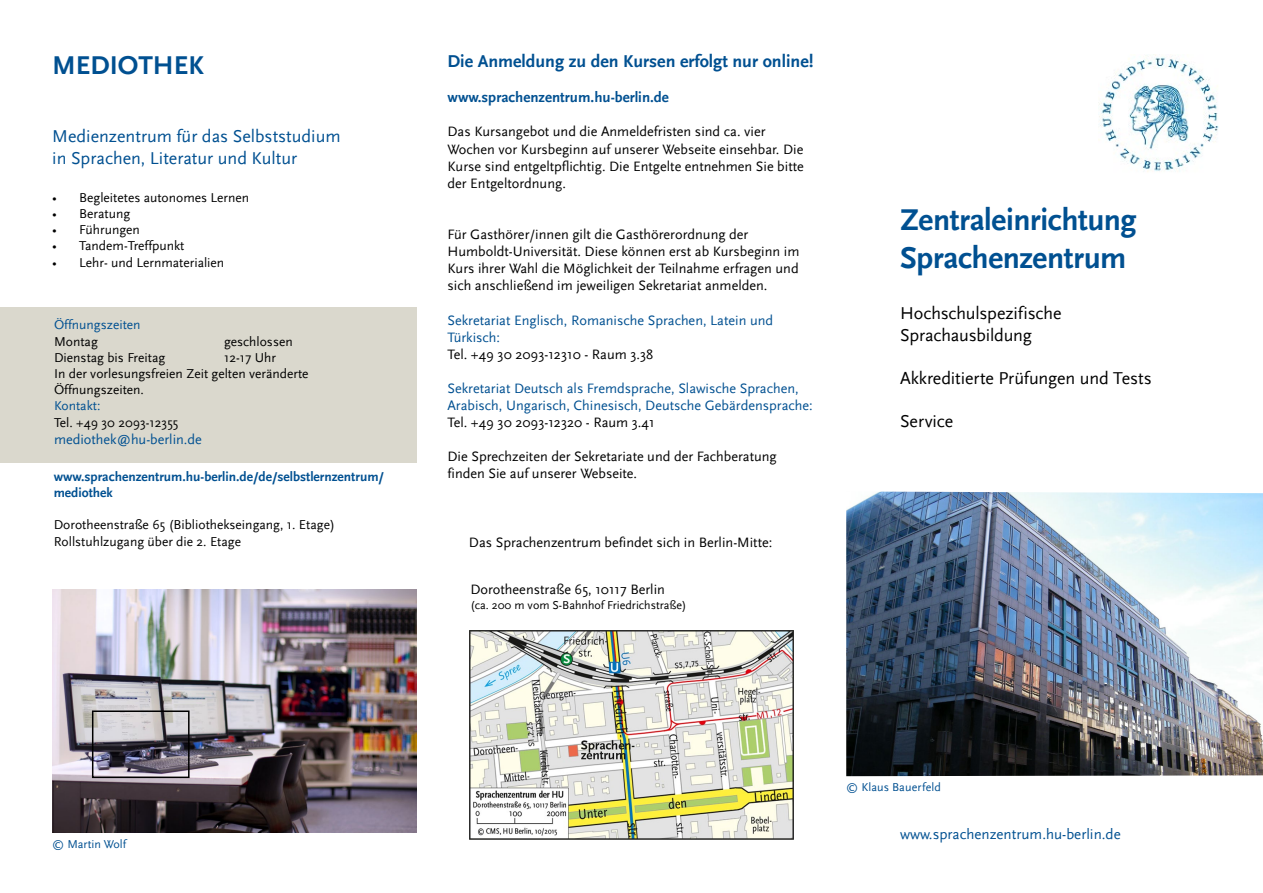
<style>
.page{position:relative;width:1263px;height:893px;background:#fff}
.page>*{position:absolute;margin:0;border:0;box-sizing:border-box;transform-origin:0 0}
.t1{font:700 31.5px "HU Scala Sans";letter-spacing:-.015em;color:#005091}
.Überschrift{font:700 27px "HU Scala Sans";color:#005091}
.t2{font:18px "HU Scala Sans";letter-spacing:-.01em;color:#000}
.t3{font:18px "HU Scala Sans";color:#005091}
.Absatzformat_2{font:700 18px "HU Scala Sans";color:#005091}
.t4{font:700 15px "HU Scala Sans";color:#005091}
.t5{font:15px "HU Scala Sans";color:#005091}
.Absatzformat_3{font:14.25px/17.1px "HU Scala Sans";color:#000}
.t6{font:14.25px/17.1px "HU Scala Sans";color:#005091}
.t7{font:13.5px/16.2px "HU Scala Sans";color:#000}
.t8{font:700 13.5px/16.2px "HU Scala Sans";color:#005091}
.t9{font:13.5px "HU Scala Sans";color:#005091}
.Absatzformat_3-2{font:12px "HU Scala Sans";color:#000}
.t10{font:12px "HU Scala Sans";letter-spacing:.005em;color:#005091}
</style>
<div class="page">
<div style="left:0;top:307px;width:417px;height:156px;background:#dad8cd"></div>
<img style="left:1098px;top:54px;width:121px;height:118px">
<img style="left:470px;top:631px;width:323px;height:208px">
<img style="left:846px;top:491px;width:417px;height:285px">
<img style="left:52px;top:590px;width:365px;height:243px">
<div style="left:92px;top:710px;width:98px;height:68px;border:2px solid #000"></div>
<p class="Überschrift" style="left:52px;top:50px;width:153px">MEDIOTHEK</p>
<p class="t3" style="left:52px;top:127px;width:290px">Medienzentrum für das Selbststudium</p>
<p class="t3" style="left:52px;top:148px;width:246px">in Sprachen, Literatur und Kultur</p>
<p class="t7" style="left:52px;top:190px;width:198px">• Begleitetes autonomes Lernen</p>
<p class="t7" style="left:52px;top:206px;width:79px">• Beratung</p>
<p class="t7" style="left:52px;top:222px;width:89px">• Führungen</p>
<p class="t7" style="left:52px;top:238px;width:134px">• Tandem-Treffpunkt</p>
<p class="t7" style="left:52px;top:254px;width:174px">• Lehr- und Lernmaterialien</p>
<p class="t9" style="left:54px;top:318px;width:88px">Öffnungszeiten</p>
<p class="t7" style="left:54px;top:333px;width:45px">Montag</p>
<p class="t7" style="left:224px;top:333px;width:70px">geschlossen</p>
<p class="t7" style="left:54px;top:349px;width:113px">Dienstag bis Freitag</p>
<p class="t7" style="left:224px;top:349px;width:53px">12-17 Uhr</p>
<p class="t7" style="left:54px;top:366px;width:256px">In der vorlesungsfreien Zeit gelten veränderte<br>Öffnungszeiten.</p>
<p class="t9" style="left:54px;top:399px;width:48px">Kontakt:</p>
<p class="t7" style="left:54px;top:414px;width:126px">Tel. +49 30 2093-12355</p>
<p class="t6" style="left:54px;top:431px;width:149px">mediothek@hu-berlin.de</p>
<p class="t8" style="left:54px;top:468px;width:332px">www.sprachenzentrum.hu-berlin.de/de/selbstlernzentrum/ mediothek</p>
<p class="t7" style="left:54px;top:517px;width:283px">Dorotheenstraße 65 (Bibliothekseingang, 1. Etage)</p>
<p class="t7" style="left:54px;top:533px;width:189px">Rollstuhlzugang über die 2. Etage</p>
<p class="Absatzformat_2" style="left:447px;top:51px;width:367px">Die Anmeldung zu den Kursen erfolgt nur online!</p>
<p class="t4" style="left:447px;top:89px;width:223px">www.sprachenzentrum.hu-berlin.de</p>
<p class="Absatzformat_3" style="left:447px;top:124px;width:358px">Das Kursangebot und die Anmeldefristen sind ca. vier Wochen vor Kursbeginn auf unserer Webseite einsehbar. Die Kurse sind entgeltpflichtig. Die Entgelte entnehmen Sie bitte der Entgeltordnung.</p>
<p class="Absatzformat_3" style="left:447px;top:226px;width:302px">Für Gasthörer/innen gilt die Gasthörerordnung der</p>
<p class="Absatzformat_3" style="left:447px;top:243px;width:353px;text-align:justify">Humboldt-Universität. Diese können erst ab Kursbeginn im Kurs ihrer Wahl die Möglichkeit der Teilnahme erfragen und sich anschließend im jeweiligen Sekretariat anmelden.</p>
<p class="t6" style="left:447px;top:312px;width:327px">Sekretariat Englisch, Romanische Sprachen, Latein und<br>Türkisch:</p>
<p class="Absatzformat_3" style="left:447px;top:346px;width:207px">Tel. +49 30 2093-12310 - Raum 3.38</p>
<p class="t6" style="left:447px;top:380px;width:367px">Sekretariat Deutsch als Fremdsprache, Slawische Sprachen,<br>Arabisch, Ungarisch, Chinesisch, Deutsche Gebärdensprache:</p>
<p class="Absatzformat_3" style="left:447px;top:414px;width:209px">Tel. +49 30 2093-12320 - Raum 3.41</p>
<p class="Absatzformat_3" style="left:447px;top:448px;width:331px">Die Sprechzeiten der Sekretariate und der Fachberatung</p>
<p class="Absatzformat_3" style="left:447px;top:466px;width:191px">finden Sie auf unserer Webseite.</p>
<p class="Absatzformat_3" style="left:469px;top:534px;width:305px">Das Sprachenzentrum befindet sich in Berlin-Mitte:</p>
<p class="Absatzformat_3" style="left:470px;top:581px;width:196px">Dorotheenstraße 65, 10117 Berlin</p>
<p class="Absatzformat_3-2" style="left:470px;top:598px;width:217px">(ca. 200 m vom S-Bahnhof Friedrichstraße)</p>
<p class="t1" style="left:900px;top:202px;width:238px">Zentraleinrichtung</p>
<p class="t1" style="left:900px;top:240px;width:228px">Sprachenzentrum</p>
<p class="t2" style="left:900px;top:303px;width:163px">Hochschulspezifische</p>
<p class="t2" style="left:900px;top:325px;width:133px">Sprachausbildung</p>
<p class="t2" style="left:900px;top:368px;width:253px">Akkreditierte Prüfungen und Tests</p>
<p class="t2" style="left:900px;top:411px;width:55px">Service</p>
<p class="t10" style="left:52px;top:838px;width:75px">© Martin Wolf</p>
<p class="t10" style="left:846px;top:781px;width:96px">© Klaus Bauerfeld</p>
<p class="t5" style="left:900px;top:826px;width:222px">www.sprachenzentrum.hu-berlin.de</p>
</div>
